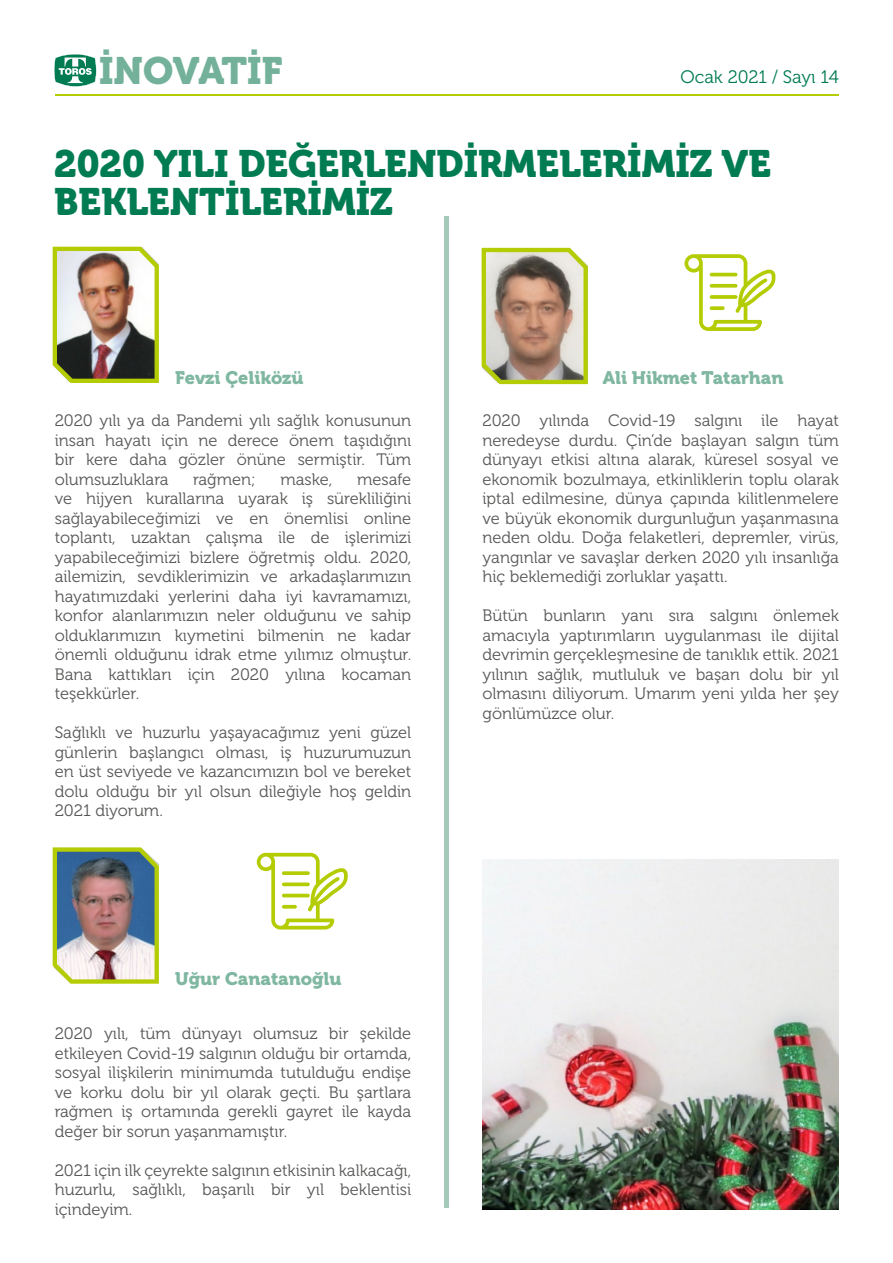
<style>
.page{position:relative;width:893px;height:1263px;background:#fff}
.page>*{position:absolute;margin:0;border:0;box-sizing:border-box;transform-origin:0 0}
.t1{font:37.95px/37.2px "Museo 900";color:#007b52}
.t2{font:37.95px "Museo 900";color:#73b19a}
.t3{font:18px "Museo 900";color:#7fb7a1}
.t4{font:18px "Museo 300";color:#007b52}
.t5{font:16.5px/19.5px "Museo 300";color:#575756;text-align:justify}
</style>
<div class="page">
<svg style="left:54px;top:54px;width:43px;height:33px"></svg>
<hr style="left:55px;top:94px;width:783px;height:2px;background:#b4cc04">
<div style="left:444px;top:217px;width:5px;height:991px;background:#a5caba"></div>
<img style="left:53px;top:247px;width:106px;height:136px">
<img style="left:53px;top:847px;width:106px;height:137px">
<svg style="left:482px;top:248px;width:106px;height:136px"></svg>
<svg style="left:257px;top:853px;width:91px;height:76px"></svg>
<svg style="left:282px;top:871px;width:28px;height:4px"></svg>
<svg style="left:282px;top:882px;width:28px;height:4px"></svg>
<hr style="left:282px;top:894px;width:28px;height:3px;background:#b4cc04;border-radius:2px">
<svg style="left:282px;top:905px;width:15px;height:4px"></svg>
<svg style="left:684px;top:254px;width:92px;height:77px"></svg>
<hr style="left:710px;top:273px;width:27px;height:3px;background:#b4cc04;border-radius:2px">
<svg style="left:710px;top:284px;width:27px;height:4px"></svg>
<svg style="left:710px;top:295px;width:27px;height:4px"></svg>
<svg style="left:710px;top:306px;width:15px;height:4px"></svg>
<img style="left:482px;top:860px;width:357px;height:350px">
<h1 class="t2" style="left:99px;top:49px;width:185px">İNOVATİF</h1>
<p class="t4" style="left:681px;top:67px;width:160px">Ocak 2021 / Sayı 14</p>
<h1 class="t1" style="left:54px;top:146px;width:718px">2020 YILI DEĞERLENDİRMELERİMİZ VE<br>BEKLENTİLERİMİZ</h1>
<p class="t3" style="left:175px;top:368px;width:130px">Fevzi Çeliközü</p>
<p class="t3" style="left:603px;top:368px;width:182px">Ali Hikmet Tatarhan</p>
<p class="t5" style="left:55px;top:411px;width:358px">2020 yılı ya da Pandemi yılı sağlık konusunun insan hayatı için ne derece önem taşıdığını bir kere daha gözler önüne sermiştir. Tüm olumsuzluklara</p>
<p class="t5" style="left:55px;top:469px;width:358px;text-indent:302px">mesafe ve hijyen kurallarına uyarak iş sürekliliğini sağlayabileceğimizi ve en önemlisi online toplantı, uzaktan çalışma ile de işlerimizi yapabileceğimizi bizlere öğretmiş oldu. 2020, ailemizin, sevdiklerimizin ve arkadaşlarımızın hayatımızdaki yerlerini daha iyi kavramamızı, konfor alanlarımızın neler olduğunu ve sahip olduklarımızın kıymetini bilmenin ne kadar önemli olduğunu idrak etme yılımız olmuştur.<br>Bana kattıkları için 2020 yılına kocaman teşekkürler.</p>
<p class="t5" style="left:55px;top:723px;width:358px">Sağlıklı ve huzurlu yaşayacağımız yeni güzel günlerin başlangıcı olması, iş huzurumuzun en üst seviyede ve kazancımızın bol ve bereket dolu olduğu bir yıl olsun dileğiyle hoş geldin 2021 diyorum.</p>
<p class="t5" style="left:193px;top:469px;width:64px">rağmen;</p>
<p class="t5" style="left:281px;top:469px;width:53px">maske,</p>
<p class="t3" style="left:175px;top:968px;width:168px">Uğur Canatanoğlu</p>
<p class="t5" style="left:55px;top:1024px;width:358px">2020 yılı, tüm dünyayı olumsuz bir şekilde etkileyen Covid-19 salgının olduğu bir ortamda, sosyal ilişkilerin minimumda tutulduğu endişe ve korku dolu bir yıl olarak geçti. Bu şartlara rağmen iş ortamında gerekli gayret ile kayda değer bir sorun yaşanmamıştır.</p>
<p class="t5" style="left:55px;top:1160px;width:358px">2021 için ilk çeyrekte salgının etkisinin kalkacağı, huzurlu, sağlıklı, başarılı bir yıl beklentisi içindeyim.</p>
<p class="t5" style="left:482px;top:411px;width:358px">2020 yılında Covid-19 salgını ile hayat neredeyse durdu. Çin’de başlayan salgın tüm dünyayı etkisi altına alarak, küresel sosyal ve ekonomik bozulmaya, etkinliklerin toplu olarak iptal edilmesine, dünya çapında kilitlenmelere ve büyük ekonomik durgunluğun yaşanmasına neden oldu. Doğa felaketleri, depremler, virüs, yangınlar ve savaşlar derken 2020 yılı insanlığa hiç beklemediği zorluklar yaşattı.</p>
<p class="t5" style="left:482px;top:606px;width:358px">Bütün bunların yanı sıra salgını önlemek amacıyla yaptırımların uygulanması ile dijital devrimin gerçekleşmesine de tanıklık ettik. 2021 yılının sağlık, mutluluk ve başarı dolu bir yıl olmasını diliyorum. Umarım yeni yılda her şey gönlümüzce olur.</p>
</div>
